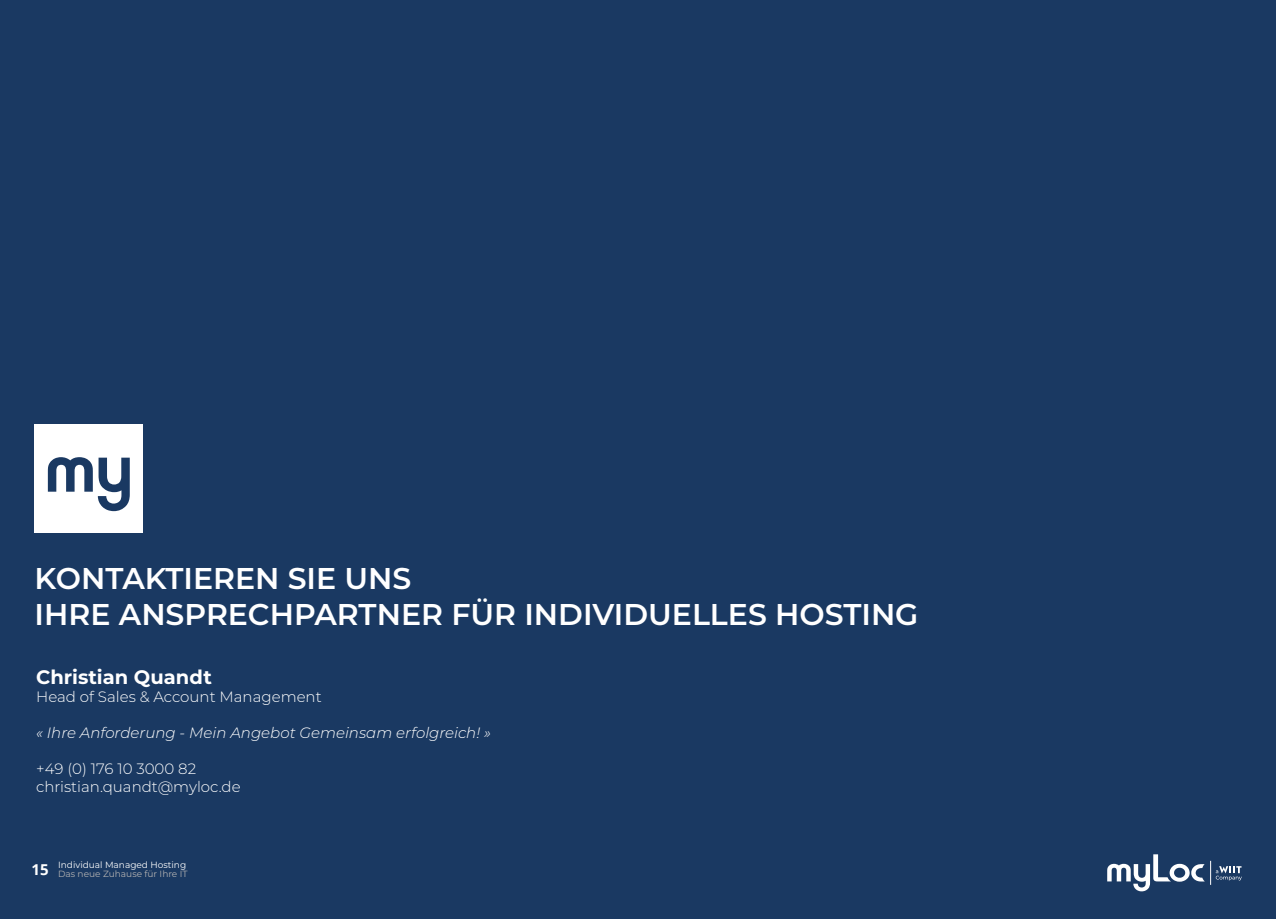
<style>
.page{position:relative;width:1276px;height:919px;background:#fff}
.page>*{position:absolute;margin:0;border:0;box-sizing:border-box;transform-origin:0 0}
.t1{font:600 30px/36px "Montserrat";color:#fff}
.t2{font:700 19.5px "Montserrat";color:#fff}
.t3{font:300 15px/18px "Montserrat";color:#fff}
.t4{font:italic 300 15px "Montserrat";color:#fff}
.t5{font:9px/9px "Montserrat";color:#fff;text-align:right}
.s1{color:#b3b2b2}
</style>
<div class="page">
<div style="left:0;top:0;width:1276px;height:918px;background:#1a3962"></div>
<svg style="left:1210px;top:860px;width:32px;height:24px"></svg>
<svg style="left:1107px;top:854px;width:97px;height:37px"></svg>
<div style="left:35px;top:424px;width:108px;height:109px;background:#fff"></div>
<svg style="left:48px;top:457px;width:82px;height:54px"></svg>
<h1 class="t1" style="left:35px;top:559px;width:885px">KONTAKTIEREN SIE UNS<br>IHRE ANSPRECHPARTNER FÜR INDIVIDUELLES HOSTING</h1>
<h2 class="t2" style="left:36px;top:663px;width:177px">Christian Quandt</h2>
<p class="t3" style="left:36px;top:687px;width:287px">Head of Sales &amp; Account Management</p>
<p class="t4" style="left:36px;top:722px;width:456px">« Ihre Anforderung - Mein Angebot Gemeinsam erfolgreich! »</p>
<p class="t3" style="left:36px;top:759px;width:206px">+49 (0) 176 10 3000 82 christian.quandt@myloc.de</p>
<p class="t5" style="left:31px;top:859px;width:158px">Individual Managed Hosting<br><sup>15</sup> <span class="s1">Das neue Zuhause für Ihre IT</span></p>
</div>
